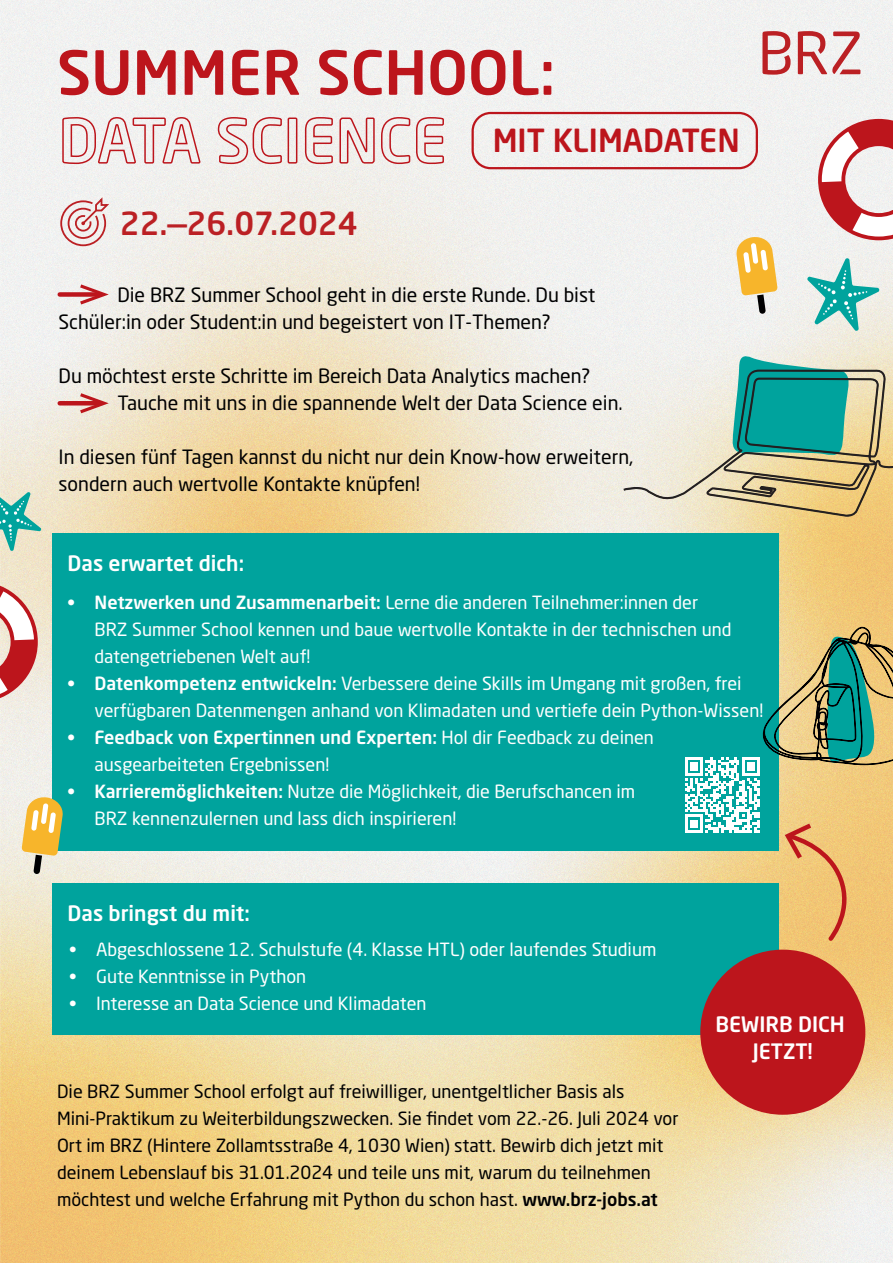
<style>
.page{position:relative;width:893px;height:1263px;background:#fff}
.page>*{position:absolute;margin:0;border:0;box-sizing:border-box;transform-origin:0 0}
.t1{font:500 60px "Neo Sans Std";color:#bc151c}
.t2{font:500 31.5px "Neo Sans Pro";color:#bb2024}
.t3{font:500 31.5px "Neo Sans Std";color:#bc151c}
.t4{font:500 21px/27px "Neo Sans Pro";color:#fff;text-align:center}
.t5{font:19.5px/27px "Neo Sans Pro";color:#000001}
.t6{font:18px/27px "Neo Sans Pro";color:#fff}
.t7{font:18px/27px "Neo Sans Pro";color:#000001}
.s1{font-weight:500}
</style>
<div class="page">
<img style="left:0;top:0;width:893px;height:1263px">
<div style="left:52px;top:533px;width:727px;height:317px;background:#00a39d"></div>
<svg style="left:762px;top:31px;width:98px;height:44px"></svg>
<svg style="left:623px;top:354px;width:270px;height:163px;background:#b1c7ae"></svg>
<svg style="left:818px;top:119px;width:75px;height:121px"></svg>
<svg style="left:0;top:581px;width:38px;height:122px"></svg>
<svg style="left:735px;top:236px;width:43px;height:78px"></svg>
<svg style="left:807px;top:258px;width:72px;height:73px;background:#9fd5cf"></svg>
<div style="left:52px;top:883px;width:727px;height:151px;background:#00a39d"></div>
<svg style="left:0;top:492px;width:41px;height:59px;background:#8ecaba"></svg>
<svg style="left:22px;top:796px;width:42px;height:78px;background:#dac57c"></svg>
<div style="left:700px;top:950px;width:165px;height:165px;background:#bc151c;border-radius:50%"></div>
<div style="left:60px;top:292px;width:40px;height:5px;background:#bc151c"></div>
<svg style="left:80px;top:284px;width:29px;height:20px"></svg>
<hr style="left:60px;top:401px;width:40px;height:4px;background:#bc151c">
<svg style="left:80px;top:393px;width:29px;height:20px"></svg>
<svg style="left:59px;top:195px;width:52px;height:52px"></svg>
<svg style="left:685px;top:627px;width:208px;height:318px"></svg>
<div style="left:471px;top:112px;width:287px;height:57px;border:2px solid #bc151c;border-radius:18px"></div>
<svg style="left:62px;top:116px;width:139px;height:49px"></svg>
<svg style="left:217px;top:116px;width:66px;height:49px"></svg>
<div style="left:288px;top:117px;width:9px;height:47px;border:2px solid #bc151c"></div>
<svg style="left:304px;top:116px;width:141px;height:49px"></svg>
<h1 class="t1" style="left:57px;top:35px;width:500px">SUMMER SCHOOL:</h1>
<h2 class="t2" style="left:120px;top:203px;width:239px">22.—26.07.2024</h2>
<h2 class="t3" style="left:493px;top:121px;width:249px">MIT KLIMADATEN</h2>
<p class="t5" style="left:59px;top:281px;width:538px;text-indent:59px">Die BRZ Summer School geht in die erste Runde. Du bist<br>Schüler:in oder Student:in und begeistert von IT-Themen?</p>
<p class="t5" style="left:117px;top:362px;width:507px;text-indent:-59px">Du möchtest erste Schritte im Bereich Data Analytics machen?<br>Tauche mit uns in die spannende Welt der Data Science ein.</p>
<p class="t5" style="left:59px;top:443px;width:576px">In diesen fünf Tagen kannst du nicht nur dein Know-how erweitern, sondern auch wertvolle Kontakte knüpfen!</p>
<p class="t4" style="left:68px;top:549px;width:178px">Das erwartet dich:</p>
<p class="t6" style="left:95px;top:589px;width:638px;text-indent:-27px"><span class="s1">• Netzwerken und Zusammenarbeit:</span> Lerne die anderen Teilnehmer:innen der<br>BRZ Summer School kennen und baue wertvolle Kontakte in der technischen und datengetriebenen Welt auf!</p>
<p class="t6" style="left:95px;top:670px;width:670px;text-indent:-27px"><span class="s1">• Datenkompetenz entwickeln:</span> Verbessere deine Skills im Umgang mit großen, frei verfügbaren Datenmengen anhand von Klimadaten und vertiefe dein Python-Wissen!</p>
<p class="t6" style="left:95px;top:724px;width:561px;text-indent:-27px"><span class="s1">• Feedback von Expertinnen und Experten:</span> Hol dir Feedback zu deinen ausgearbeiteten Ergebnissen!</p>
<p class="t6" style="left:95px;top:778px;width:542px;text-indent:-27px"><span class="s1">• Karrieremöglichkeiten:</span> Nutze die Möglichkeit, die Berufschancen im<br>BRZ kennenzulernen und lass dich inspirieren!</p>
<p class="t4" style="left:68px;top:899px;width:184px">Das bringst du mit:</p>
<p class="t6" style="left:69px;top:936px;width:589px">• Abgeschlossene 12. Schulstufe (4. Klasse HTL) oder laufendes Studium</p>
<p class="t6" style="left:69px;top:963px;width:239px">• Gute Kenntnisse in Python</p>
<p class="t6" style="left:69px;top:990px;width:359px">• Interesse an Data Science und Klimadaten</p>
<p class="t7" style="left:57px;top:1077px;width:623px">Die BRZ Summer School erfolgt auf freiwilliger, unentgeltlicher Basis als Mini-Praktikum zu Weiterbildungszwecken. Sie findet vom 22.-26. Juli 2024 vor Ort im BRZ (Hintere Zollamtsstraße 4, 1030 Wien) statt. Bewirb dich jetzt mit deinem Lebenslauf bis 31.01.2024 und teile uns mit, warum du teilnehmen möchtest und welche Erfahrung mit Python du schon hast. <span class="s1">www.brz-jobs.at</span></p>
<p class="t4" style="left:715px;top:1010px;width:131px">BEWIRB DICH<br>JETZT!</p>
</div>
